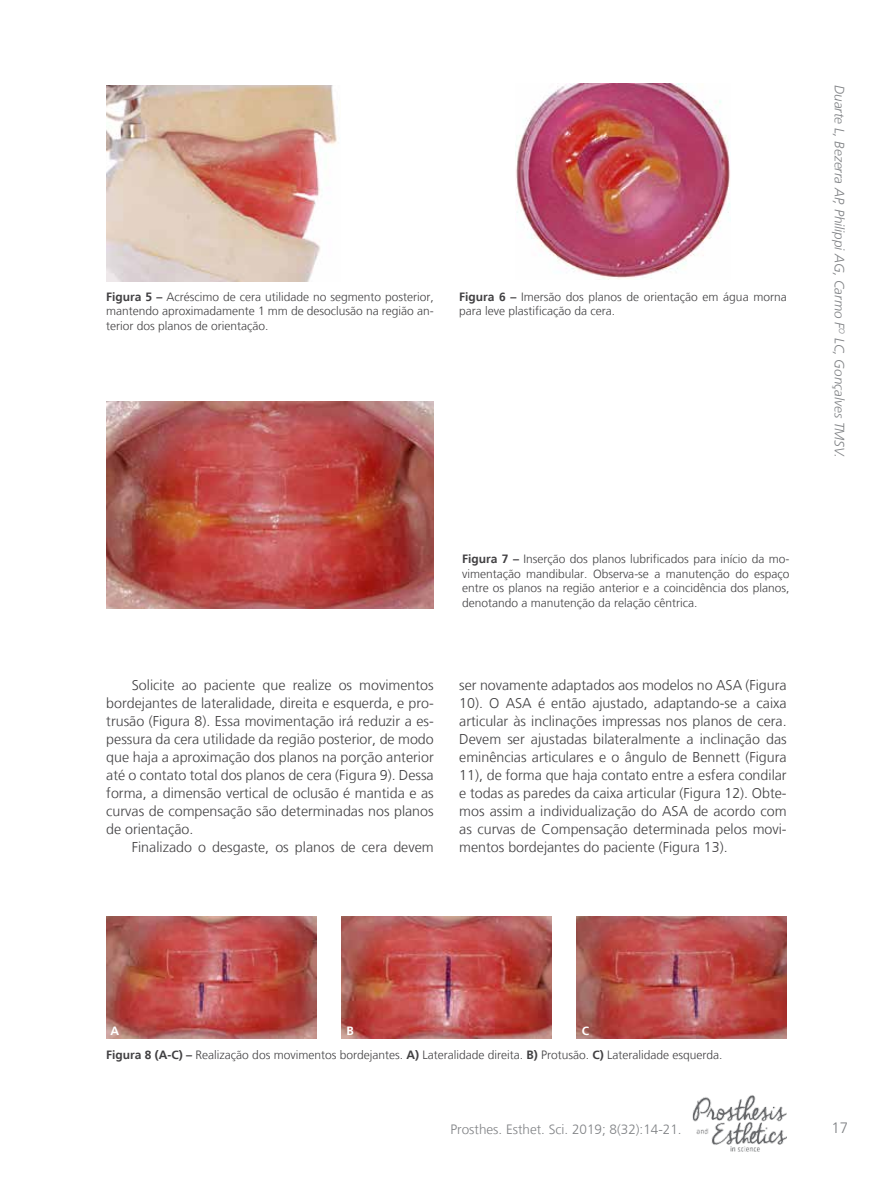
<style>
.page{position:relative;width:893px;height:1191px;background:#fff}
.page>*{position:absolute;margin:0;border:0;box-sizing:border-box;transform-origin:0 0}
.t1{font:300 15px "Frutiger LT";color:#808285}
.t2{font:300 14.25px/18px "Frutiger LT";color:#414042;text-align:justify}
.t3{font:italic 300 13.5px "Frutiger LT";color:#808285}
.t4{font:300 13.5px "Frutiger LT";color:#808285}
.t5{font:300 12px/14.4px "Frutiger LT";color:#414042;text-align:justify}
.t6{font:700 12px "Frutiger LT";color:#fff}
.s1{font-weight:700}
.s2{font-weight:700;color:#fff}
</style>
<div class="page">
<img style="left:692px;top:1095px;width:95px;height:57px">
<img style="left:106px;top:85px;width:231px;height:196px">
<img style="left:516px;top:83px;width:214px;height:196px">
<img style="left:106px;top:401px;width:328px;height:207px">
<img style="left:106px;top:916px;width:210px;height:122px">
<img style="left:342px;top:916px;width:209px;height:122px">
<img style="left:577px;top:916px;width:210px;height:122px">
<p class="t5" style="left:106px;top:290px;width:329px"><span class="s1">Figura 5 –</span> Acréscimo de cera utilidade no segmento posterior, mantendo aproximadamente 1 mm de desoclusão na região an&shy;terior dos planos de orientação.</p>
<p class="t5" style="left:459px;top:290px;width:329px"><span class="s1">Figura 6 –</span> Imersão dos planos de orientação em água morna para leve plastificação da cera.</p>
<p class="t5" style="left:462px;top:552px;width:329px"><span class="s1">Figura 7 –</span> Inserção dos planos lubrificados para início da mo&shy;vimentação mandibular. Observa-se a manutenção do espaço entre os planos na região anterior e a coincidência dos planos, denotando a manutenção da relação cêntrica.</p>
<p class="t2" style="left:106px;top:676px;width:329px;text-indent:26px">Solicite ao paciente que realize os movimentos bordejantes de lateralidade, direita e esquerda, e pro&shy;trusão (Figura 8). Essa movimentação irá reduzir a es&shy;pessura da cera utilidade da região posterior, de modo que haja a aproximação dos planos na porção anterior até o contato total dos planos de cera (Figura 9). Dessa forma, a dimensão vertical de oclusão é mantida e as curvas de compensação são determinadas nos planos de orientação.</p>
<p class="t2" style="left:132px;top:838px;width:303px">Finalizado o desgaste, os planos de cera devem</p>
<p class="t2" style="left:459px;top:676px;width:329px">ser novamente adaptados aos modelos no ASA (Figura 10). O ASA é então ajustado, adaptando-se a caixa articular às inclinações impressas nos planos de cera.<br>Devem ser ajustadas bilateralmente a inclinação das eminências articulares e o ângulo de Bennett (Figura 11), de forma que haja contato entre a esfera condilar e todas as paredes da caixa articular (Figura 12). Obte&shy;mos assim a individualização do ASA de acordo com as curvas de Compensação determinada pelos movi&shy;mentos bordejantes do paciente (Figura 13).</p>
<p class="t3" style="left:847px;top:85px;width:374px;rotate:90deg">Duarte L, Bezerra AP, Philippi AG, Carmo F<sup>O</sup> LC, Gonçalves TMSV.</p>
<p class="t6" style="left:582px;top:1023px;width:9px">C</p>
<p class="t5" style="left:106px;top:1018px;width:618px;line-height:24.2px;text-indent:240px"><span class="s2">B<br></span><span class="s1">Figura 8 (A-C) –</span> Realização dos movimentos bordejantes. <span class="s1">A)</span> Lateralidade direita. <span class="s1">B)</span> Protusão. <span class="s1">C)</span> Lateralidade esquerda.</p>
<p class="t6" style="left:110px;top:1023px;width:10px">A</p>
<p class="t4" style="left:450px;top:1122px;width:233px">Prosthes. Esthet. Sci. 2019; 8(32):14-21.</p>
<p class="t1" style="left:831px;top:1119px;width:18px">17</p>
</div>
